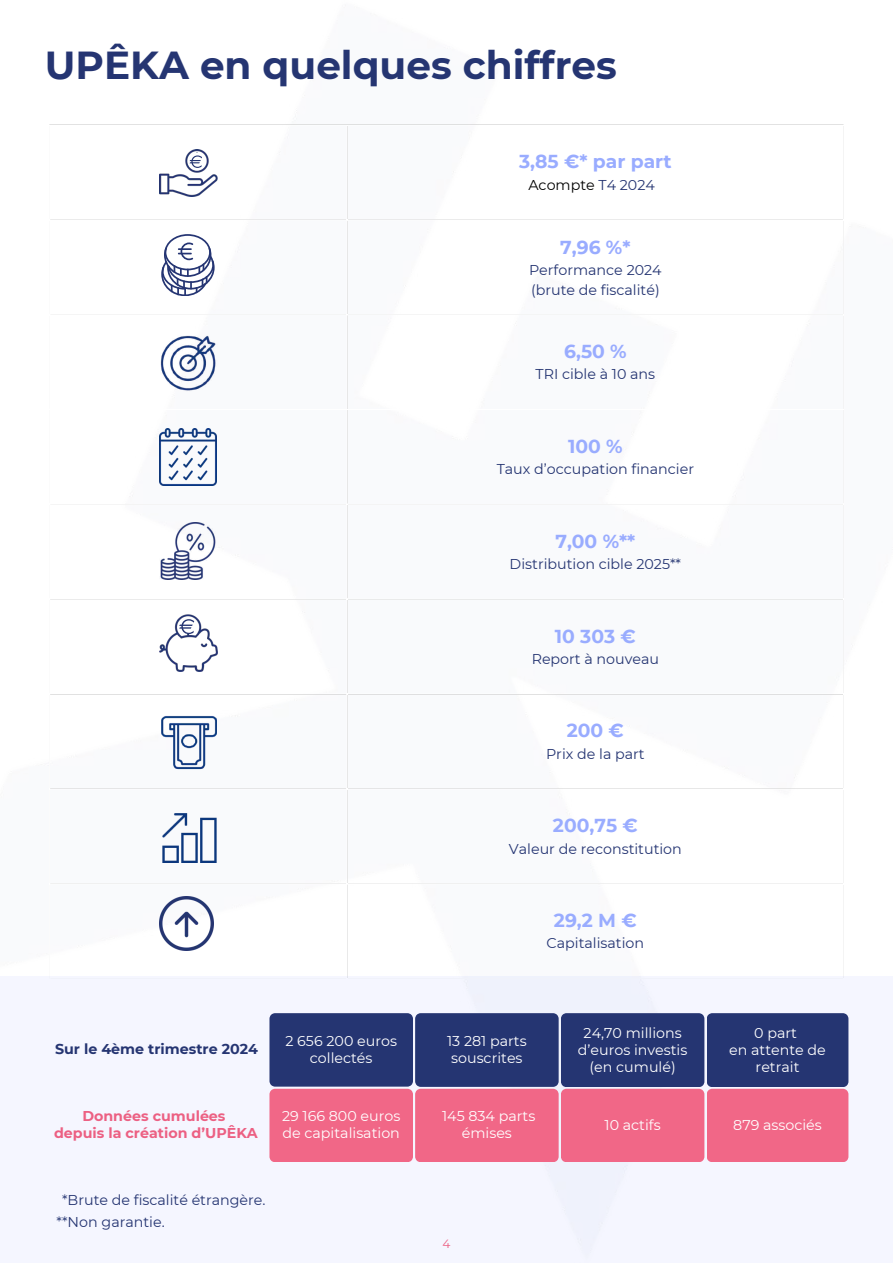
<style>
.page{position:relative;width:893px;height:1263px;background:#fff}
.page>*{position:absolute;margin:0;border:0;box-sizing:border-box;transform-origin:0 0}
.t1{font:700 39px "Montserrat";color:#253572}
.t2{font:700 18.75px "Montserrat";color:#99acff}
.t3{font:14.25px/16.9px "Montserrat";color:#fff;text-align:center}
.t4{font:14.25px/19.6px "Montserrat";color:#253572}
.t5{font:700 14.25px/16.9px "Montserrat";color:#ec6083;text-align:center}
.t6{font:14.25px "Montserrat";color:#253573}
.t7{font:700 14.25px "Montserrat";color:#253572}
.t8{font:14.25px "Montserrat";color:#000}
.t9{font:12px "Montserrat";color:#ec6083}
.s1{color:#253572}
</style>
<div class="page">
<img style="left:159px;top:150px;width:58px;height:46px">
<div style="left:188px;top:153px;width:18px;height:17px;background:#fff;border-radius:50%"></div>
<img style="left:160px;top:335px;width:56px;height:56px">
<img style="left:159px;top:428px;width:58px;height:58px">
<img style="left:161px;top:716px;width:56px;height:54px">
<img style="left:160px;top:522px;width:56px;height:57px">
<img style="left:159px;top:614px;width:58px;height:58px">
<div style="left:179px;top:617px;width:18px;height:17px;background:#fff;border-radius:50%"></div>
<svg style="left:179px;top:619px;width:15px;height:15px"></svg>
<img style="left:162px;top:813px;width:55px;height:50px">
<svg style="left:161px;top:234px;width:54px;height:62px"></svg>
<img style="left:159px;top:897px;width:54px;height:54px">
<div style="left:0;top:977px;width:893px;height:286px;background:#f5f6ff"></div>
<svg style="left:190px;top:155px;width:12px;height:13px"></svg>
<svg style="left:269px;top:1013px;width:579px;height:149px;background:#8e5380"></svg>
<h1 class="t1" style="left:45px;top:41px;width:573px">UPÊKA en quelques chiffres</h1>
<h2 class="t2" style="left:519px;top:150px;width:154px">3,85 €* par part</h2>
<p class="t8" style="left:528px;top:176px;width:128px">Acompte <span class="s1">T4 2024</span></p>
<h2 class="t2" style="left:560px;top:235px;width:72px">7,96 %*</h2>
<p class="t4" style="left:529px;top:260px;width:134px">Performance 2024 (brute de fiscalité)</p>
<h2 class="t2" style="left:564px;top:340px;width:64px">6,50 %</h2>
<p class="t4" style="left:535px;top:364px;width:121px">TRI cible à 10 ans</p>
<h2 class="t2" style="left:568px;top:435px;width:56px">100 %</h2>
<p class="t4" style="left:497px;top:459px;width:199px">Taux d’occupation financier</p>
<h2 class="t2" style="left:555px;top:529px;width:82px">7,00 %**</h2>
<p class="t4" style="left:509px;top:554px;width:173px">Distribution cible 2025**</p>
<h2 class="t2" style="left:555px;top:624px;width:82px">10 303 €</h2>
<p class="t4" style="left:532px;top:649px;width:129px">Report à nouveau</p>
<h2 class="t2" style="left:567px;top:719px;width:59px">200 €</h2>
<p class="t4" style="left:546px;top:744px;width:100px">Prix de la part</p>
<h2 class="t2" style="left:553px;top:814px;width:86px">200,75 €</h2>
<p class="t6" style="left:509px;top:840px;width:174px">Valeur de reconstitution</p>
<h2 class="t2" style="left:554px;top:909px;width:84px">29,2 M €</h2>
<p class="t6" style="left:546px;top:935px;width:99px">Capitalisation</p>
<p class="t7" style="left:55px;top:1040px;width:204px">Sur le 4ème trimestre 2024</p>
<p class="t3" style="left:285px;top:1032px;width:113px">2 656 200 euros collectés</p>
<p class="t3" style="left:447px;top:1033px;width:81px;text-align:left">13 281 parts souscrites</p>
<p class="t3" style="left:578px;top:1024px;width:111px">24,70 millions d’euros investis (en cumulé)</p>
<p class="t5" style="left:54px;top:1108px;width:205px">Données cumulées<br>depuis la création d’UPÊKA</p>
<p class="t3" style="left:282px;top:1108px;width:120px;text-align:left">29 166 800 euros de capitalisation</p>
<p class="t3" style="left:442px;top:1108px;width:95px">145 834 parts émises</p>
<p class="t3" style="left:604px;top:1116px;width:58px">10 actifs</p>
<p class="t4" style="left:57px;top:1188px;width:210px;line-height:22.5px;text-indent:6px">*Brute de fiscalité étrangère. **Non garantie.</p>
<p class="t9" style="left:442px;top:1236px;width:9px">4</p>
<p class="t3" style="left:729px;top:1024px;width:98px">0 part<br>en attente de retrait</p>
<p class="t3" style="left:733px;top:1116px;width:90px">879 associés</p>
</div>
